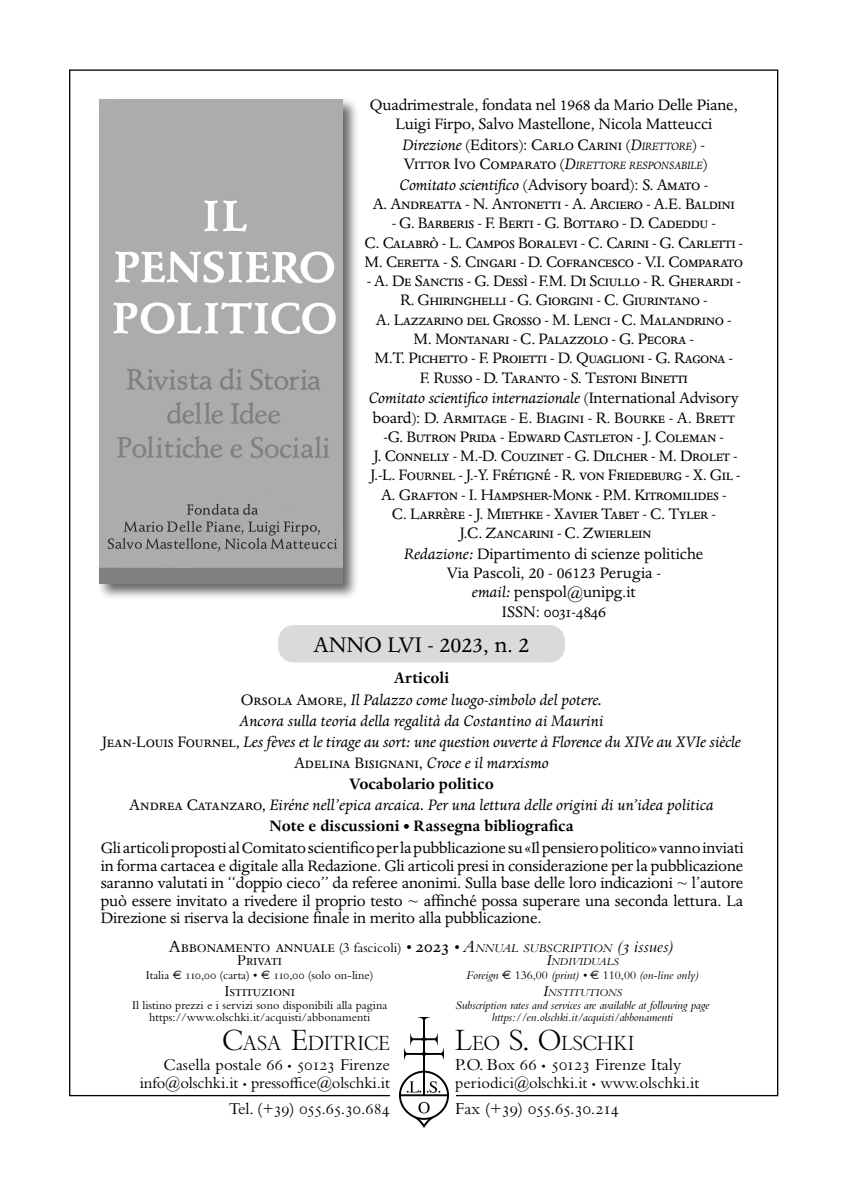
<style>
.page{position:relative;width:844px;height:1191px;background:#fff}
.page>*{position:absolute;margin:0;border:0;box-sizing:border-box;transform-origin:0 0}
.t1{font:24.5px "Dante MT Pro";color:#000}
.t2{font:19.6px "Bembo Titling MT Std";color:#000}
.t3{font:17.5px/19.4px "Dante MT Pro";letter-spacing:-.025em;color:#000;text-align:center}
.t4{font:italic 17.5px/21.2px "Dante MT Pro";color:#000;text-align:center}
.t5{font:17.5px "Bembo Std";letter-spacing:-.02em;color:#000}
.t6{font:17.5px "Bembo Std";color:#000}
.t7{font:17.15px "Bembo Std";color:#000}
.t8{font:17.15px "Bembo Std";letter-spacing:-.02em;color:#000}
.t9{font:16.62px "Bembo Std";letter-spacing:-.01em;color:#000}
.t10{font:15.75px "Bembo Std";letter-spacing:-.02em;color:#000}
.t11{font:italic 12.25px/12.2px "Bembo Std";letter-spacing:-.01em;color:#000;text-align:center}
.t12{font:12.25px/12.2px "Bembo Std";color:#000;text-align:center}
.t13{font:italic 11.03px "Bembo Std";color:#000}
.s1{font-style:italic}
.s2{font-style:italic;font-size:12.25px}
.s3{font-weight:700;font-style:normal}
.s4{font-style:normal}
.s5{font-size:14px}
.s6{font-style:italic;font-size:15.75px}
.s7{font-weight:600}
.s8{font-family:"Euro Sans Std"}
.s9{font-size:15.75px}
.s10{font-family:"Euro Sans Std";font-style:normal}
.s11{font-size:28px}
.s12{font-size:11.9px}
.s13{font-size:11.38px}
.s14{font-size:12.25px}
</style>
<div class="page">
<img style="left:399px;top:1017px;width:49px;height:110px">
<div style="left:97px;top:97px;width:262px;height:503px;background:#000;opacity:.6"></div>
<img style="left:99px;top:99px;width:243px;height:484px">
<div style="left:278px;top:625px;width:286px;height:37px;border:21px solid #dadada;border-radius:5px"></div>
<p class="t3" style="left:370px;top:95px;width:369px">Quadrimestrale, fondata nel 1968 da Mario Delle Piane, Luigi Firpo, Salvo Mastellone, Nicola Matteucci <span class="s1">Direzione</span> (Editors): Carlo Carini (<span class="s1">D</span><span class="s2">IRETTORE</span>) -<br>Vittor Ivo Comparato (<span class="s1">D</span><span class="s2">IRETTORE RESPONSABILE</span>)<br><span class="s1">Comitato scientifico</span> (Advisory board): S. Amato -<br>A. Andreatta - N. Antonetti - A. Arciero - A.E. Baldini</p>
<p class="t3" style="left:364px;top:214px;width:380px">- G. Barberis - F. Berti - G. Bottaro - D. Cadeddu -<br>C. Calabrò - L. Campos Boralevi - C. Carini - G. Carletti -<br>M. Ceretta - S. Cingari - D. Cofrancesco - V.I. Comparato</p>
<p class="t3" style="left:366px;top:271px;width:376px">- A. De Sanctis - G. Dessì - F.M. Di Sciullo - R. Gherardi - R. Ghiringhelli - G. Giorgini - C. Giurintano -<br>A. Lazzarino del Grosso - M. Lenci - C. Malandrino - M. Montanari - C. Palazzolo - G. Pecora -<br>M.T. Pichetto - F. Proietti - D. Quaglioni - G. Ragona -<br>F. Russo - D. Taranto - S. Testoni Binetti<br><span class="s1">Comitato scientifico internazionale</span> (International Advisory board): D. Armitage - E. Biagini - R. Bourke - A. Brett -G. Butron Prida - Edward Castleton - J. Coleman -<br>J. Connelly - M.-D. Couzinet - G. Dilcher - M. Drolet - J.-L. Fournel - J.-Y. Frétigné - R. von Friedeburg - X. Gil - A. Grafton - I. Hampsher-Monk - P.M. Kitromilides -<br>C. Larrère - J. Miethke - Xavier Tabet - C. Tyler -<br>J.C. Zancarini - C. Zwierlein<br><span class="s1">Redazione:</span> Dipartimento di scienze politiche<br>Via Pascoli, 20 - 06123 Perugia <span class="s1">-<br>email:</span> penspol@unipg.it<br>ISSN: 0031-4846</p>
<h1 class="t1" style="left:313px;top:630px;width:217px">ANNO LVI - 2023, n. 2</h1>
<p class="t4" style="left:102px;top:667px;width:640px"><span class="s3">Articoli<br></span><span class="s4">Orsola Amore,</span> Il Palazzo come luogo-simbolo del potere.<br>Ancora sulla teoria della regalità da Costantino ai Maurini<br><span class="s4">Jean-Louis Fournel,</span> Les fèves et le tirage au sort: une question ouverte à Florence du XIVe au XVIe siècle <span class="s4">Adelina Bisignani,</span> Croce e il marxismo<br><span class="s3">Vocabolario politico<br></span><span class="s4">Andrea Catanzaro,</span> Eiréne nell’epica arcaica. Per una lettura delle origini di un’idea politica<br><span class="s3">Note e discussioni • Rassegna bibliografica</span></p>
<p class="t3" style="left:101px;top:839px;width:644px;line-height:17.5px;text-align:justify">Gli articoli proposti al Comitato scientifico per la pubblicazione su «Il pensiero politico» vanno inviati in forma cartacea e digitale alla Redazione. Gli articoli presi in considerazione per la pubblicazione saranno valutati in ‘‘doppio cieco’’ da referee anonimi. Sulla base delle loro indicazioni ~ l’autore può essere invitato a rivedere il proprio testo ~ affinché possa superare una seconda lettura. La Direzione si riserva la decisione finale in merito alla pubblicazione.</p>
<p class="t5" style="left:169px;top:936px;width:505px">Abbonamento annuale <span class="s5">(3 fascicoli)</span> <span class="s6">•</span> <span class="s7">2023</span> <span class="s6">•</span> <span class="s1">A</span><span class="s2">NNUAL SUBSCRIPTION</span> <span class="s1">(3 issues)</span></p>
<p class="t10" style="left:237px;top:950px;width:46px">Privati</p>
<p class="t12" style="left:146px;top:968px;width:229px">Italia <span class="s8">€</span> 110,00 (carta) • <span class="s8">€</span> 110,00 (solo on-line)</p>
<p class="t10" style="left:224px;top:982px;width:72px">Istituzioni</p>
<p class="t12" style="left:132px;top:998px;width:257px">Il listino prezzi e i servizi sono disponibili alla pagina https://www.olschki.it/acquisti/abbonamenti</p>
<p class="t13" style="left:546px;top:955px;width:74px"><span class="s9">I</span>NDIVIDUALS</p>
<p class="t11" style="left:466px;top:968px;width:234px">Foreign <span class="s10">€</span> <span class="s4">136,00</span> (print) • <span class="s10">€</span> <span class="s4">110,00</span> (on-line only)</p>
<p class="t13" style="left:542px;top:986px;width:81px"><span class="s9">I</span>NSTITUTIONS</p>
<p class="t11" style="left:455px;top:998px;width:255px">Subscription rates and services are available at following page https://en.olschki.it/acquisti/abbonamenti</p>
<p class="t2" style="left:222px;top:1031px;width:169px"><span class="s11">C</span>ASA <span class="s11">E</span>DITRICE</p>
<p class="t7" style="left:164px;top:1055px;width:228px">Casella postale 66 <span class="s12">•</span> 50123 Firenze</p>
<p class="t9" style="left:140px;top:1073px;width:251px">info@olschki.it <span class="s13">•</span> pressoffice@olschki.it</p>
<p class="t8" style="left:229px;top:1099px;width:162px">Tel. (+39) 055.65.30.684</p>
<p class="t2" style="left:455px;top:1031px;width:181px"><span class="s11">L</span>EO <span class="s11">S. O</span>LSCHKI</p>
<p class="t6" style="left:455px;top:1054px;width:227px">P.O. Box 66 <span class="s14">•</span> 50123 Firenze Italy</p>
<p class="t9" style="left:455px;top:1073px;width:245px">periodici@olschki.it <span class="s13">•</span> www.olschki.it</p>
<p class="t5" style="left:455px;top:1098px;width:165px">Fax (+39) 055.65.30.214</p>
</div>
